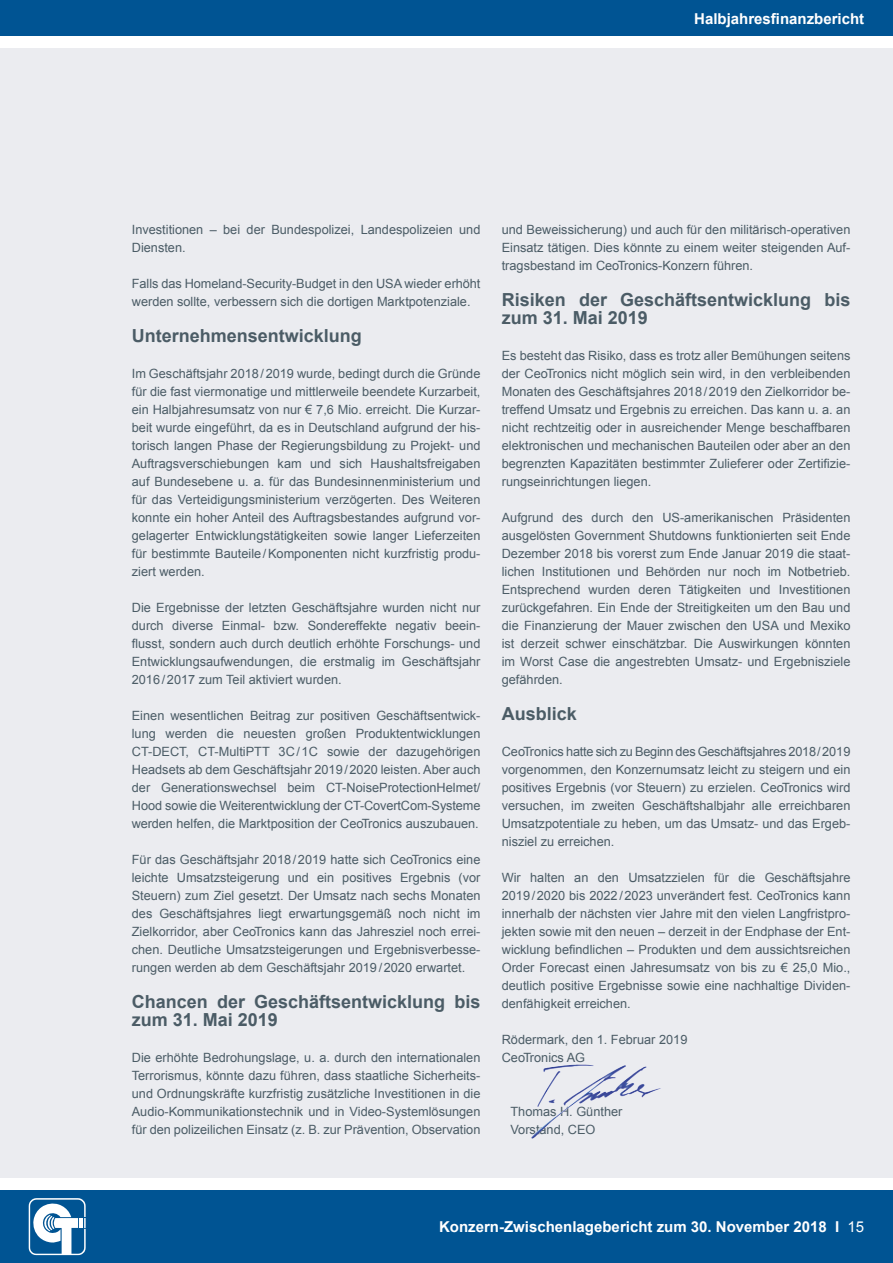
<style>
.page{position:relative;width:893px;height:1263px;background:#fff}
.page>*{position:absolute;margin:0;border:0;box-sizing:border-box;transform-origin:0 0}
.t1{font:700 18px/18px "Arial";color:#4b5c66}
.t2{font:700 15px "Arial";color:#fff}
.t3{font:12.75px/18px "Arial";color:#4b5c66;text-align:justify}
.s1{font-weight:400}
</style>
<div class="page">
<div style="left:0;top:49px;width:893px;height:1129px;background:#ebecf0"></div>
<div style="left:0;top:0;width:893px;height:36px;background:#005493"></div>
<div style="left:0;top:1191px;width:893px;height:72px;background:#005493"></div>
<svg style="left:29px;top:1198px;width:57px;height:57px"></svg>
<img style="left:543px;top:1064px;width:82px;height:16px">
<p class="t2" style="left:694px;top:8px;width:172px">Halbjahresfinanzbericht</p>
<p class="t3" style="left:132px;top:221px;width:350px">Investitionen – bei der Bundespolizei, Landespolizeien und<br>Diensten.</p>
<p class="t3" style="left:132px;top:275px;width:350px">Falls das Homeland-Security-Budget in den USA wieder erhöht werden sollte, verbessern sich die dortigen Marktpotenziale.</p>
<h1 class="t1" style="left:132px;top:327px;width:232px">Unternehmensentwicklung</h1>
<p class="t3" style="left:132px;top:365px;width:350px">Im Geschäftsjahr 2018/2019 wurde, bedingt durch die Gründe für die fast viermonatige und mittlerweile beendete Kurzarbeit, ein Halbjahresumsatz von nur € 7,6 Mio. erreicht. Die Kurzar&shy;beit wurde eingeführt, da es in Deutschland aufgrund der his&shy;torisch langen Phase der Regierungsbildung zu Projekt- und Auftragsverschiebungen kam und sich Haushaltsfreigaben auf Bundesebene u. a. für das Bundesinnenministerium und für das Verteidigungsministerium verzögerten. Des Weiteren konnte ein hoher Anteil des Auftragsbestandes aufgrund vor&shy;gelagerter Entwicklungstätigkeiten sowie langer Lieferzeiten für bestimmte Bauteile/Komponenten nicht kurzfristig produ&shy;ziert werden.</p>
<p class="t3" style="left:132px;top:599px;width:350px">Die Ergebnisse der letzten Geschäftsjahre wurden nicht nur durch diverse Einmal- bzw. Sondereffekte negativ beein&shy;flusst, sondern auch durch deutlich erhöhte Forschungs- und Entwicklungsaufwendungen, die erstmalig im Geschäftsjahr 2016/2017 zum Teil aktiviert wurden.</p>
<p class="t3" style="left:132px;top:707px;width:350px">Einen wesentlichen Beitrag zur positiven Geschäftsentwick&shy;lung werden die neuesten großen Produktentwicklungen CT-DECT, CT-MultiPTT 3C/1C sowie der dazugehörigen Headsets ab dem Geschäftsjahr 2019/2020 leisten. Aber auch der Generationswechsel beim CT-NoiseProtectionHelmet/ Hood sowie die Weiterentwicklung der CT-CovertCom-Systeme werden helfen, die Marktposition der CeoTronics auszubauen.</p>
<p class="t3" style="left:132px;top:851px;width:350px">Für das Geschäftsjahr 2018/2019 hatte sich CeoTronics eine leichte Umsatzsteigerung und ein positives Ergebnis (vor Steuern) zum Ziel gesetzt. Der Umsatz nach sechs Monaten des Geschäftsjahres liegt erwartungsgemäß noch nicht im Zielkorridor, aber CeoTronics kann das Jahresziel noch errei&shy;chen. Deutliche Umsatzsteigerungen und Ergebnisverbesse&shy;rungen werden ab dem Geschäftsjahr 2019/2020 erwartet.</p>
<h1 class="t1" style="left:132px;top:993px;width:350px">Chancen der Geschäftsentwicklung bis zum 31. Mai 2019</h1>
<p class="t3" style="left:132px;top:1049px;width:350px">Die erhöhte Bedrohungslage, u. a. durch den internationalen Terrorismus, könnte dazu führen, dass staatliche Sicherheits&shy;und Ordnungskräfte kurzfristig zusätzliche Investitionen in die Audio-Kommunikationstechnik und in Video-Systemlösungen für den polizeilichen Einsatz (z. B. zur Prävention, Observation</p>
<p class="t3" style="left:502px;top:221px;width:350px">und Beweissicherung) und auch für den militärisch-operativen Einsatz tätigen. Dies könnte zu einem weiter steigenden Auf&shy;tragsbestand im CeoTronics-Konzern führen.</p>
<h1 class="t1" style="left:502px;top:291px;width:350px">Risiken der Geschäftsentwicklung bis zum 31. Mai 2019</h1>
<p class="t3" style="left:502px;top:347px;width:350px">Es besteht das Risiko, dass es trotz aller Bemühungen seitens der CeoTronics nicht möglich sein wird, in den verbleibenden Monaten des Geschäftsjahres 2018/2019 den Zielkorridor be&shy;treffend Umsatz und Ergebnis zu erreichen. Das kann u. a. an nicht rechtzeitig oder in ausreichender Menge beschaffbaren elektronischen und mechanischen Bauteilen oder aber an den begrenzten Kapazitäten bestimmter Zulieferer oder Zertifizie&shy;rungseinrichtungen liegen.</p>
<p class="t3" style="left:502px;top:509px;width:350px">Aufgrund des durch den US-amerikanischen Präsidenten ausgelösten Government Shutdowns funktionierten seit Ende Dezember 2018 bis vorerst zum Ende Januar 2019 die staat&shy;lichen Institutionen und Behörden nur noch im Notbetrieb.<br>Entsprechend wurden deren Tätigkeiten und Investitionen zurückgefahren. Ein Ende der Streitigkeiten um den Bau und die Finanzierung der Mauer zwischen den USA und Mexiko ist derzeit schwer einschätzbar. Die Auswirkungen könnten im Worst Case die angestrebten Umsatz- und Ergebnisziele gefährden.</p>
<h1 class="t1" style="left:502px;top:705px;width:77px">Ausblick</h1>
<p class="t3" style="left:502px;top:743px;width:350px">CeoTronics hatte sich zu Beginn des Geschäftsjahres 2018/2019 vorgenommen, den Konzernumsatz leicht zu steigern und ein positives Ergebnis (vor Steuern) zu erzielen. CeoTronics wird versuchen, im zweiten Geschäftshalbjahr alle erreichbaren Umsatzpotentiale zu heben, um das Umsatz- und das Ergeb&shy;nisziel zu erreichen.</p>
<p class="t3" style="left:502px;top:869px;width:350px">Wir halten an den Umsatzzielen für die Geschäftsjahre 2019/2020 bis 2022/2023 unverändert fest. CeoTronics kann innerhalb der nächsten vier Jahre mit den vielen Langfristpro&shy;jekten sowie mit den neuen – derzeit in der Endphase der Ent&shy;wicklung befindlichen – Produkten und dem aussichtsreichen Order Forecast einen Jahresumsatz von bis zu € 25,0 Mio., deutlich positive Ergebnisse sowie eine nachhaltige Dividen&shy;denfähigkeit erreichen.</p>
<p class="t3" style="left:502px;top:1031px;width:187px">Rödermark, den 1. Februar 2019<br>CeoTronics AG</p>
<p class="t3" style="left:510px;top:1103px;width:113px">Thomas H. Günther<br>Vorstand, CEO</p>
<p class="t2" style="left:439px;top:1217px;width:427px">Konzern-Zwischenlagebericht zum 30. November 2018 I <span class="s1">15</span></p>
</div>
